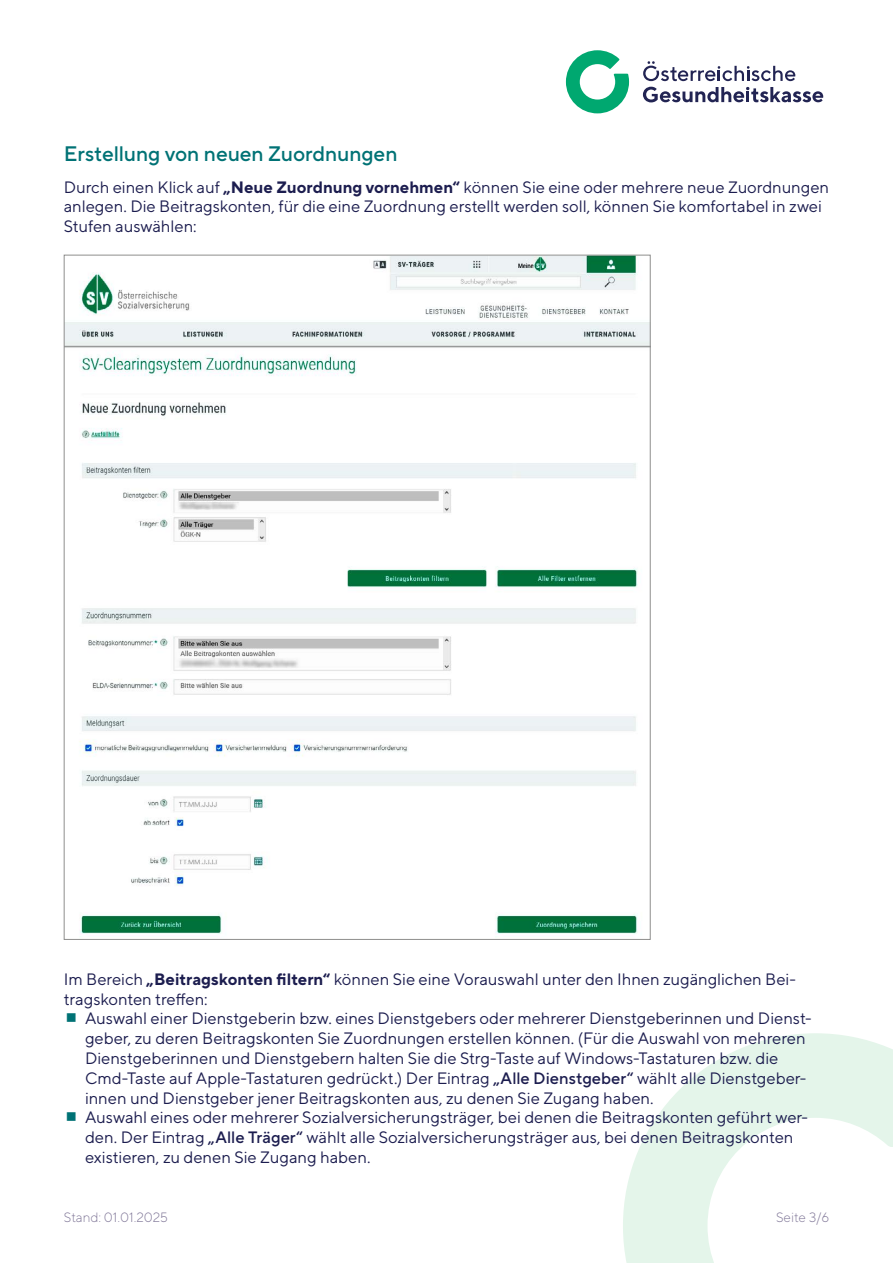
<style>
.page{position:relative;width:893px;height:1263px;background:#fff}
.page>*{position:absolute;margin:0;border:0;box-sizing:border-box;transform-origin:0 0}
.Ueberschrift_2_Versatz{font:500 21px "TT Norms Pro";letter-spacing:-.005em;color:#007275}
.Lauftext{font:16.5px/19.8px "TT Norms Pro";color:#1c1d4f}
.t1{font:300 13.5px "TT Norms Pro";color:#807798}
.s1{font-weight:700}
.s2{font-weight:500}
</style>
<div class="page">
<svg style="left:623px;top:1033px;width:270px;height:230px"></svg>
<svg style="left:566px;top:50px;width:63px;height:63px"></svg>
<svg style="left:643px;top:87px;width:180px;height:15px"></svg>
<svg style="left:643px;top:61px;width:152px;height:20px"></svg>
<img style="left:66px;top:257px;width:583px;height:680px">
<h2 class="Ueberschrift_2_Versatz" style="left:64px;top:140px;width:335px">Erstellung von neuen Zuordnungen</h2>
<p class="Lauftext" style="left:64px;top:176px;width:767px">Durch einen Klick auf <span class="s1">„Neue Zuordnung vornehmen“</span> können Sie eine oder mehrere neue Zuordnungen anlegen. Die Beitragskonten, für die eine Zuordnung erstellt werden soll, können Sie komfortabel in zwei<br>Stufen auswählen:</p>
<p class="Lauftext" style="left:64px;top:968px;width:734px">Im Bereich <span class="s1">„Beitragskonten filtern“</span> können Sie eine Vorauswahl unter den Ihnen zugänglichen Bei&shy;tragskonten treffen:</p>
<p class="Lauftext" style="left:85px;top:1008px;width:728px">Auswahl einer Dienstgeberin bzw. eines Dienstgebers oder mehrerer Dienstgeberinnen und Dienst&shy;geber, zu deren Beitragskonten Sie Zuordnungen erstellen können. (Für die Auswahl von mehreren Dienstgeberinnen und Dienstgebern halten Sie die Strg-Taste auf Windows-Tastaturen bzw. die Cmd-Taste auf Apple-Tastaturen gedrückt.) Der Eintrag <span class="s2">„Alle Dienstgeber“</span> wählt alle Dienstgeber&shy;innen und Dienstgeber jener Beitragskonten aus, zu denen Sie Zugang haben.</p>
<p class="Lauftext" style="left:85px;top:1107px;width:724px">Auswahl eines oder mehrerer Sozialversicherungsträger, bei denen die Beitragskonten geführt wer&shy;den. Der Eintrag <span class="s2">„Alle Träger“</span> wählt alle Sozialversicherungsträger aus, bei denen Beitragskonten existieren, zu denen Sie Zugang haben.</p>
<p class="t1" style="left:64px;top:1209px;width:106px">Stand: 01.01.2025</p>
<p class="t1" style="left:776px;top:1209px;width:55px">Seite 3/6</p>
</div>
